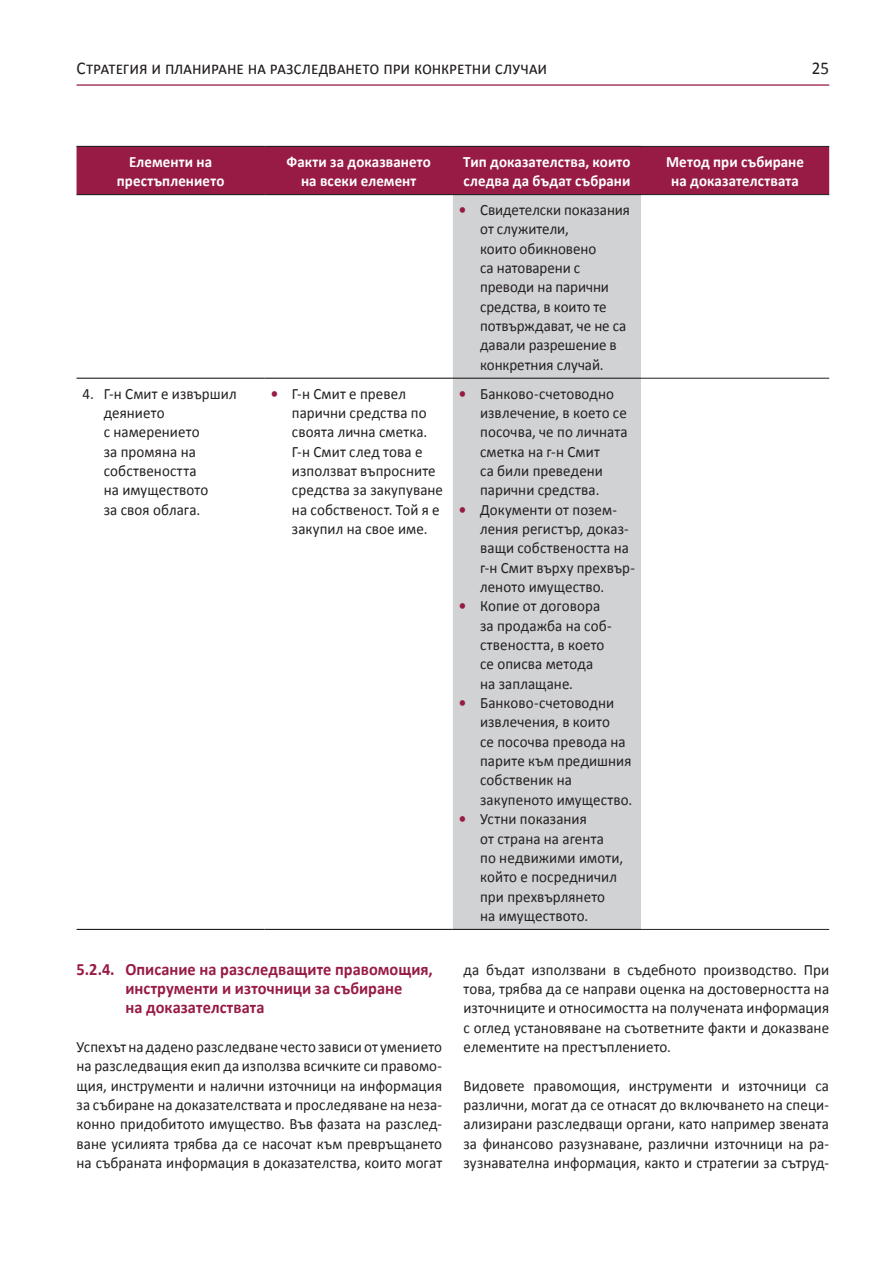
<style>
.page{position:relative;width:893px;height:1263px;background:#fff}
.page>*{position:absolute;margin:0;border:0;box-sizing:border-box;transform-origin:0 0}
.t1{font:18px "Calibri";color:#231f20;scale:.95 1}
.t2{font:700 17.25px/19.4px "Calibri";letter-spacing:.005em;color:#971b44;scale:.95 1}
.t3{font:15.75px/19.4px "Calibri";letter-spacing:.005em;color:#231f20;scale:.95 1}
.t4{font:700 15.75px/19.4px "Calibri";letter-spacing:.01em;color:#fff;text-align:center;scale:.95 1}
.s1{font-weight:700;color:#971b44}
</style>
<div class="page">
<hr style="left:77px;top:84px;width:752px;height:2px;background:#971b44">
<div style="left:77px;top:147px;width:752px;height:47px;background:#971b44"></div>
<div style="left:453px;top:195px;width:188px;height:734px;background:#d1d2d4"></div>
<hr style="left:641px;top:146px;width:188px;height:1px;background:#231f20">
<hr style="left:641px;top:194px;width:188px;height:1px;background:#231f20">
<hr style="left:641px;top:378px;width:188px;height:1px;background:#231f20">
<hr style="left:641px;top:929px;width:188px;height:1px;background:#231f20">
<hr style="left:77px;top:146px;width:188px;height:1px;background:#231f20">
<hr style="left:265px;top:146px;width:188px;height:1px;background:#231f20">
<hr style="left:453px;top:146px;width:188px;height:1px;background:#231f20">
<hr style="left:77px;top:194px;width:188px;height:1px;background:#231f20">
<hr style="left:265px;top:194px;width:188px;height:1px;background:#231f20">
<hr style="left:453px;top:194px;width:188px;height:1px;background:#231f20">
<hr style="left:77px;top:378px;width:188px;height:1px;background:#231f20">
<hr style="left:265px;top:378px;width:188px;height:1px;background:#231f20">
<hr style="left:453px;top:378px;width:188px;height:1px;background:#231f20">
<hr style="left:77px;top:929px;width:188px;height:1px;background:#231f20">
<hr style="left:265px;top:929px;width:188px;height:1px;background:#231f20">
<hr style="left:453px;top:929px;width:188px;height:1px;background:#231f20">
<p class="t1" style="left:77px;top:57px;width:497px">Стратегия и планиране на разследването при конкретни случаи</p>
<p class="t1" style="left:812px;top:57px;width:20px">25</p>
<p class="t4" style="left:117px;top:152px;width:115px">Елементи на престъплението</p>
<p class="t4" style="left:287px;top:152px;width:153px">Факти за доказването на всеки елемент</p>
<p class="t4" style="left:463px;top:152px;width:178px;text-align:left">Тип доказателства, които следва да бъдат събрани</p>
<p class="t4" style="left:666px;top:152px;width:147px">Метод при събиране на доказателствата</p>
<p class="t3" style="left:480px;top:200px;width:159px;text-indent:-21px"><span class="s1">•</span> Свидетелски показания от служители,<br>които обикновено<br>са натоварени с преводи на парични средства, в които те потвърждават, че не са давали разрешение в конкретния случай.</p>
<p class="t3" style="left:104px;top:384px;width:141px;text-indent:-21px">4. Г-н Смит е извършил деянието<br>с намерението<br>за промяна на собствеността<br>на имуществото<br>за своя облага.</p>
<p class="t3" style="left:292px;top:384px;width:161px;text-indent:-21px"><span class="s1">•</span> Г-н Смит е превел парични средства по своята лична сметка.<br>Г-н Смит след това е използват въпросните средства за закупуване на собственост. Той я е закупил на свое име.</p>
<p class="t3" style="left:480px;top:384px;width:157px;text-indent:-21px"><span class="s1">•</span> Банково-счетоводно извлечение, в което се посочва, че по личната сметка на г-н Смит<br>са били преведени парични средства.</p>
<p class="t3" style="left:480px;top:500px;width:165px;text-indent:-21px"><span class="s1">•</span> Документи от позем&shy;ления регистър, доказ&shy;ващи собствеността на г-н Смит върху прехвър&shy;леното имущество.</p>
<p class="t3" style="left:480px;top:596px;width:139px;text-indent:-21px"><span class="s1">•</span> Копие от договора за продажба на соб&shy;ствеността, в което се описва метода на заплащане.</p>
<p class="t3" style="left:480px;top:693px;width:162px;text-indent:-21px"><span class="s1">•</span> Банково-счетоводни извлечения, в които<br>се посочва превода на парите към предишния собственик на закупеното имущество.</p>
<p class="t3" style="left:480px;top:809px;width:152px;text-indent:-21px"><span class="s1">•</span> Устни показания<br>от страна на агента по недвижими имоти, който е посредничил при прехвърлянето на имуществото.</p>
<p class="t2" style="left:125px;top:959px;width:325px;text-indent:-49px">5.2.4. Описание на разследващите правомощия, инструменти и източници за събиране<br>на доказателствата</p>
<p class="t3" style="left:77px;top:1037px;width:386px;text-align:justify">Успехът на дадено разследване често зависи от умението на разследващия екип да използва всичките си правомо&shy;щия, инструменти и налични източници на информация за събиране на доказателствата и проследяване на неза&shy;конно придобитото имущество. Във фазата на разслед&shy;ване усилията трябва да се насочат към превръщането на събраната информация в доказателства, които могат</p>
<p class="t3" style="left:463px;top:960px;width:386px;text-align:justify">да бъдат използвани в съдебното производство. П ри това, трябва да се направи оценка на достоверността на източниците и относимостта на получената информация с оглед установяване на съответните факти и доказване елементите на престъплението.</p>
<p class="t3" style="left:463px;top:1076px;width:386px;text-align:justify">Видовете правомощия, инструменти и източници са различни, могат да се отнасят до включването на специ&shy;ализирани разследващи органи, като например звената за финансово разузнаване, различни източници на ра&shy;зузнавателна информация, както и стратегии за сътруд-</p>
</div>
